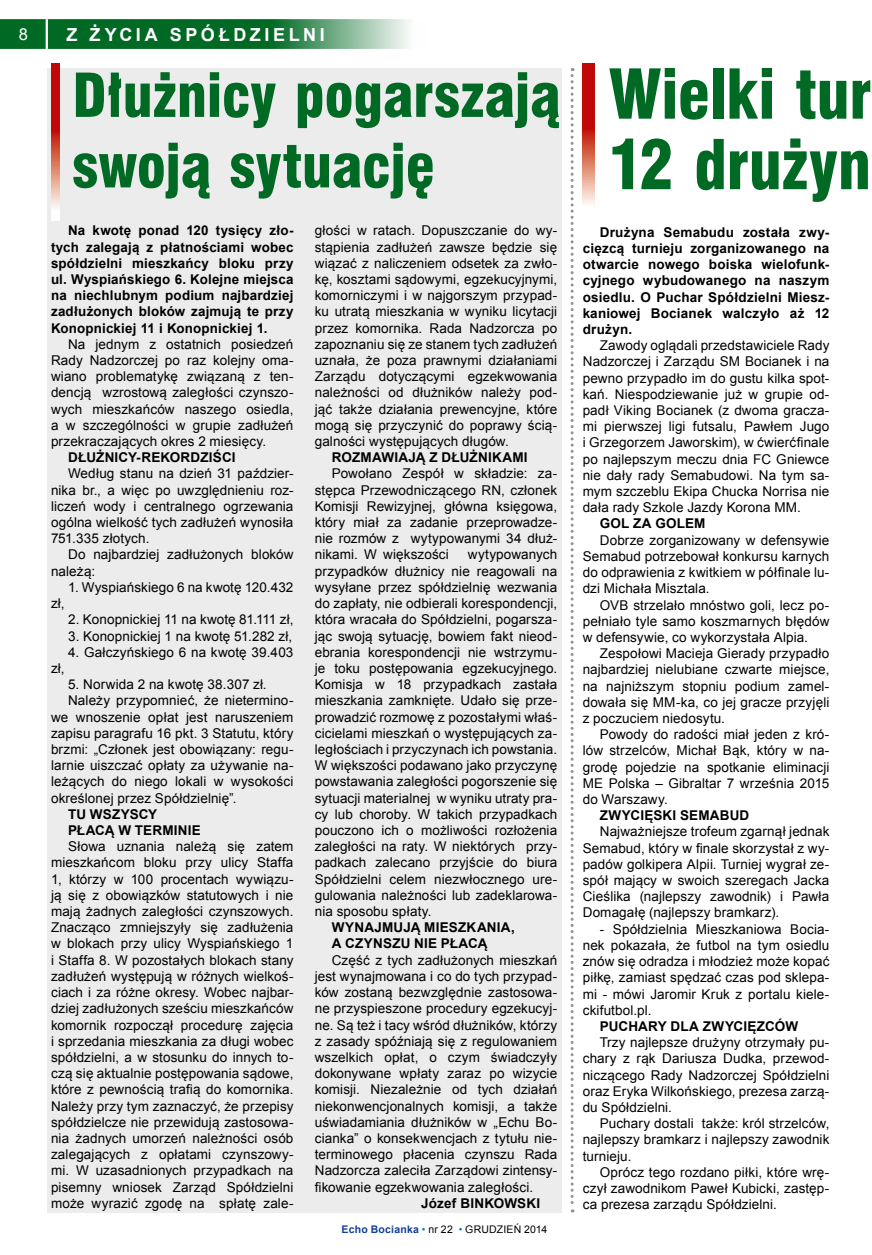
<style>
.page{position:relative;width:872px;height:1255px;background:#fff}
.page>*{position:absolute;margin:0;border:0;box-sizing:border-box;transform-origin:0 0}
.t1{font:63px/70.5px "Swis 721 Blk Cn PL";letter-spacing:-.01em;color:#006a25}
.t2{font:55.5px/70.5px "Swis 721 Blk Cn PL";letter-spacing:-.005em;color:#006a25}
.t3{font:700 18px "Arial";letter-spacing:.2em;color:#fff}
.t4{font:16.5px "Arial";color:#fff}
.t5{font:13.5px/16.2px "Arial";letter-spacing:.01em;color:#000;text-align:justify}
.t6{font:700 13.5px/16.2px "Arial";letter-spacing:.015em;color:#000;text-align:justify}
.t7{font:10.5px "Arial";letter-spacing:.01em;color:#000}
.s1{font-weight:700;color:#134094}
.s2{color:#0081bf}
</style>
<div class="page">
<svg style="left:0;top:19px;width:409px;height:30px;background:#2b8249"></svg>
<hr style="left:46px;top:19px;width:2px;height:30px;background:#fff">
<svg style="left:583px;top:64px;width:12px;height:140px;background:#d04c41"></svg>
<div style="left:47px;top:68px;width:514px;height:153px;background:#ececed"></div>
<svg style="left:51px;top:64px;width:9px;height:157px"></svg>
<div style="left:47px;top:221px;width:514px;height:991px;background:#ececed"></div>
<svg style="left:570px;top:68px;width:3px;height:1144px"></svg>
<p class="t4" style="left:19px;top:24px;width:11px">8</p>
<h3 class="t3" style="left:66px;top:22px;width:260px">Z ŻYCIA SPÓŁDZIELNI</h3>
<h2 class="t2" style="left:72px;top:60px;width:490px">Dłużnicy pogarszają swoją sytuację</h2>
<p class="t6" style="left:51px;top:223px;width:244px;text-indent:17px">Na kwotę ponad 120 tysięcy zło&shy;tych zalegają z płatnościami wobec spółdzielni mieszkańcy bloku przy ul. Wyspiańskiego 6. Kolejne miejsca na niechlubnym podium najbardziej zadłużonych bloków zajmują te przy Konopnickiej 11 i Konopnickiej 1.</p>
<p class="t5" style="left:51px;top:336px;width:244px;text-indent:17px">Na jednym z ostatnich posiedzeń Rady Nadzorczej po raz kolejny oma&shy;wiano problematykę związaną z ten&shy;dencją wzrostową zaległości czynszo&shy;wych mieszkańców naszego osiedla, a w szczególności w grupie zadłużeń przekraczających okres 2 miesięcy.</p>
<p class="t6" style="left:68px;top:450px;width:169px">DŁUŻNICY-REKORDZIŚCI</p>
<p class="t5" style="left:51px;top:465px;width:244px;text-indent:17px">Według stanu na dzień 31 paździer&shy;nika br., a więc po uwzględnieniu roz&shy;liczeń wody i centralnego ogrzewania ogólna wielkość tych zadłużeń wynosiła 751.335 złotych.</p>
<p class="t5" style="left:51px;top:546px;width:244px;text-indent:17px">Do najbardziej zadłużonych bloków należą:</p>
<p class="t5" style="left:68px;top:579px;width:227px">1. Wyspiańskiego 6 na kwotę 120.432</p>
<p class="t5" style="left:51px;top:595px;width:15px">zł,</p>
<p class="t5" style="left:68px;top:611px;width:227px">2. Konopnickiej 11 na kwotę 81.111 zł,</p>
<p class="t5" style="left:68px;top:627px;width:226px">3. Konopnickiej 1 na kwotę 51.282 zł,</p>
<p class="t5" style="left:68px;top:644px;width:227px">4. Gałczyńskiego 6 na kwotę 39.403</p>
<p class="t5" style="left:51px;top:660px;width:15px">zł,</p>
<p class="t5" style="left:68px;top:676px;width:200px">5. Norwida 2 na kwotę 38.307 zł.</p>
<p class="t5" style="left:68px;top:692px;width:227px">Należy przypomnieć, że nietermino-</p>
<p class="t5" style="left:51px;top:708px;width:244px">we wnoszenie opłat jest naruszeniem</p>
<p class="t5" style="left:51px;top:725px;width:244px">zapisu paragrafu 16 pkt. 3 Statutu, który</p>
<p class="t5" style="left:51px;top:741px;width:244px">brzmi: „Członek jest obowiązany: regu-</p>
<p class="t5" style="left:51px;top:757px;width:244px">larnie uiszczać opłaty za używanie na-</p>
<p class="t5" style="left:51px;top:773px;width:244px">leżących do niego lokali w wysokości</p>
<p class="t5" style="left:51px;top:789px;width:187px">określonej przez Spółdzielnię”.</p>
<p class="t6" style="left:68px;top:806px;width:134px">TU WSZYSCY<br>PŁACĄ W TERMINIE</p>
<p class="t5" style="left:51px;top:838px;width:244px;text-indent:17px">Słowa uznania należą się zatem mieszkańcom bloku przy ulicy Staffa 1, którzy w 100 procentach wywiązu&shy;ją się z obowiązków statutowych i nie mają żadnych zaległości czynszowych.<br>Znacząco zmniejszyły się zadłużenia w blokach przy ulicy Wyspiańskiego 1 i Staffa 8. W pozostałych blokach stany zadłużeń występują w różnych wielkoś&shy;ciach i za różne okresy. Wobec najbar&shy;dziej zadłużonych sześciu mieszkańców komornik rozpoczął procedurę zajęcia i sprzedania mieszkania za długi wobec spółdzielni, a w stosunku do innych to&shy;czą się aktualnie postępowania sądowe, które z pewnością trafią do komornika.<br>Należy przy tym zaznaczyć, że przepisy spółdzielcze nie przewidują zastosowa&shy;nia żadnych umorzeń należności osób zalegających z opłatami czynszowy&shy;mi. W uzasadnionych przypadkach na pisemny wniosek Zarząd Spółdzielni może wyrazić zgodę na spłatę zale-</p>
<p class="t5" style="left:315px;top:222px;width:244px">głości w ratach. Dopuszczanie do wy&shy;stąpienia zadłużeń zawsze będzie się wiązać z naliczeniem odsetek za zwło&shy;kę, kosztami sądowymi, egzekucyjnymi, komorniczymi i w najgorszym przypad&shy;ku utratą mieszkania w wyniku licytacji przez komornika. Rada Nadzorcza po zapoznaniu się ze stanem tych zadłużeń uznała, że poza prawnymi działaniami Zarządu dotyczącymi egzekwowania należności od dłużników należy pod&shy;jąć także działania prewencyjne, które mogą się przyczynić do poprawy ścią&shy;galności występujących długów.</p>
<p class="t6" style="left:332px;top:450px;width:197px">ROZMAWIAJĄ Z DŁUŻNIKAMI</p>
<p class="t5" style="left:315px;top:465px;width:244px;text-indent:17px">Powołano Zespół w składzie: za&shy;stępca Przewodniczącego RN, członek Komisji Rewizyjnej, główna księgowa, który miał za zadanie przeprowadze&shy;nie rozmów z wytypowanymi 34 dłuż&shy;nikami. W większości</p>
<p class="t5" style="left:315px;top:546px;width:244px;text-indent:153px">wytypowanych przypadków dłużnicy nie reagowali na wysyłane przez spółdzielnię wezwania do zapłaty, nie odbierali korespondencji, która wracała do Spółdzielni, pogarsza&shy;jąc swoją sytuację, bowiem fakt nieod&shy;ebrania korespondencji nie wstrzymu&shy;je toku postępowania egzekucyjnego.<br>Komisja w 18 przypadkach zastała mieszkania zamknięte. Udało się prze&shy;prowadzić rozmowę z pozostałymi właś&shy;cicielami mieszkań o występujących za&shy;ległościach i przyczynach ich powstania.<br>W większości podawano jako przyczynę powstawania zaległości pogorszenie się sytuacji materialnej w wyniku utraty pra&shy;cy lub choroby. W takich przypadkach pouczono ich o możliwości rozłożenia zaległości na raty. W niektórych przy&shy;padkach zalecano przyjście do biura Spółdzielni celem niezwłocznego ure&shy;gulowania należności lub zadeklarowa&shy;nia sposobu spłaty.</p>
<p class="t6" style="left:332px;top:919px;width:185px">WYNAJMUJĄ MIESZKANIA,<br>A CZYNSZU NIE PŁACĄ</p>
<p class="t5" style="left:315px;top:951px;width:244px;text-indent:17px">Część z tych zadłużonych mieszkań jest wynajmowana i co do tych przypad&shy;ków zostaną bezwzględnie zastosowa&shy;ne przyspieszone procedury egzekucyj&shy;ne. Są też i tacy wśród dłużników, którzy z zasady spóźniają się z regulowaniem wszelkich opłat, o czym świadczyły dokonywane wpłaty zaraz po wizycie komisji. Niezależnie od tych działań niekonwencjonalnych komisji, a także uświadamiania dłużników w „Echu Bo&shy;cianka” o konsekwencjach z tytułu nie&shy;terminowego płacenia czynszu Rada Nadzorcza zaleciła Zarządowi zintensy&shy;fikowanie egzekwowania zaległości.</p>
<p class="t6" style="left:421px;top:1195px;width:120px">Józef BINKOWSKI</p>
<p class="t7" style="left:341px;top:1222px;width:207px"><span class="s1">Echo Bocianka</span> <span class="s2">•</span> nr 22 <span class="s2">•</span> GRUDZIEŃ 2014</p>
<h1 class="t1" style="left:608px;top:59px;width:265px">Wielki tur<br>12 drużyn</h1>
<p class="t6" style="left:583px;top:224px;width:248px;text-indent:17px">Drużyna Semabudu została zwy&shy;cięzcą turnieju zorganizowanego na otwarcie nowego boiska wielofunk&shy;cyjnego wybudowanego na naszym osiedlu. O Puchar Spółdzielni Miesz&shy;kaniowej Bocianek walczyło aż 12 drużyn.</p>
<p class="t5" style="left:583px;top:337px;width:248px;text-indent:17px">Zawody oglądali przedstawiciele Rady Nadzorczej i Zarządu SM Bocianek i na pewno przypadło im do gustu kilka spot&shy;kań. Niespodziewanie już w grupie od&shy;padł Viking Bocianek (z dwoma gracza&shy;mi pierwszej ligi futsalu, Pawłem Jugo i Grzegorzem Jaworskim), w ćwierćfinale po najlepszym meczu dnia FC Gniewce nie dały rady Semabudowi. Na tym sa&shy;mym szczeblu Ekipa Chucka Norrisa nie dała rady Szkole Jazdy Korona MM.</p>
<p class="t6" style="left:600px;top:516px;width:107px">GOL ZA GOLEM</p>
<p class="t5" style="left:583px;top:532px;width:248px;text-indent:17px">Dobrze zorganizowany w defensywie Semabud potrzebował konkursu karnych do odprawienia z kwitkiem w półfinale lu&shy;dzi Michała Misztala.</p>
<p class="t5" style="left:583px;top:597px;width:248px;text-indent:17px">OVB strzelało mnóstwo goli, lecz po&shy;pełniało tyle samo koszmarnych błędów w defensywie, co wykorzystała Alpia.</p>
<p class="t5" style="left:583px;top:645px;width:248px;text-indent:17px">Zespołowi Macieja Gierady przypadło najbardziej nielubiane czwarte miejsce, na najniższym stopniu podium zamel&shy;dowała się MM-ka, co jej gracze przyjęli z poczuciem niedosytu.</p>
<p class="t5" style="left:583px;top:726px;width:248px;text-indent:17px">Powody do radości miał jeden z kró&shy;lów strzelców, Michał Bąk, który w na&shy;grodę pojedzie na spotkanie eliminacji ME Polska – Gibraltar 7 września 2015 do Warszawy.</p>
<p class="t6" style="left:600px;top:807px;width:151px">ZWYCIĘSKI SEMABUD</p>
<p class="t5" style="left:583px;top:823px;width:248px;text-indent:17px">Najważniejsze trofeum zgarnął jednak Semabud, który w finale skorzystał z wy&shy;padów golkipera Alpii. Turniej wygrał ze&shy;spół mający w swoich szeregach Jacka Cieślika (najlepszy zawodnik) i Pawła Domagałę (najlepszy bramkarz).</p>
<p class="t5" style="left:583px;top:921px;width:248px;text-indent:17px">- Spółdzielnia Mieszkaniowa Bocia&shy;nek pokazała, że futbol na tym osiedlu znów się odradza i młodzież może kopać piłkę, zamiast spędzać czas pod sklepa&shy;mi - mówi Jaromir Kruk z portalu kiele&shy;ckifutbol.pl.</p>
<p class="t6" style="left:600px;top:1018px;width:200px">PUCHARY DLA ZWYCIĘZCÓW</p>
<p class="t5" style="left:583px;top:1034px;width:248px;text-indent:17px">Trzy najlepsze drużyny otrzymały pu&shy;chary z rąk Dariusza Dudka, przewod&shy;niczącego Rady Nadzorczej Spółdzielni oraz Eryka Wilkońskiego, prezesa zarzą&shy;du Spółdzielni.</p>
<p class="t5" style="left:583px;top:1115px;width:248px;text-indent:17px">Puchary dostali także: król strzelców, najlepszy bramkarz i najlepszy zawodnik turnieju.</p>
<p class="t5" style="left:583px;top:1164px;width:248px;text-indent:17px">Oprócz tego rozdano piłki, które wrę&shy;czył zawodnikom Paweł Kubicki, zastęp&shy;ca prezesa zarządu Spółdzielni.</p>
</div>
